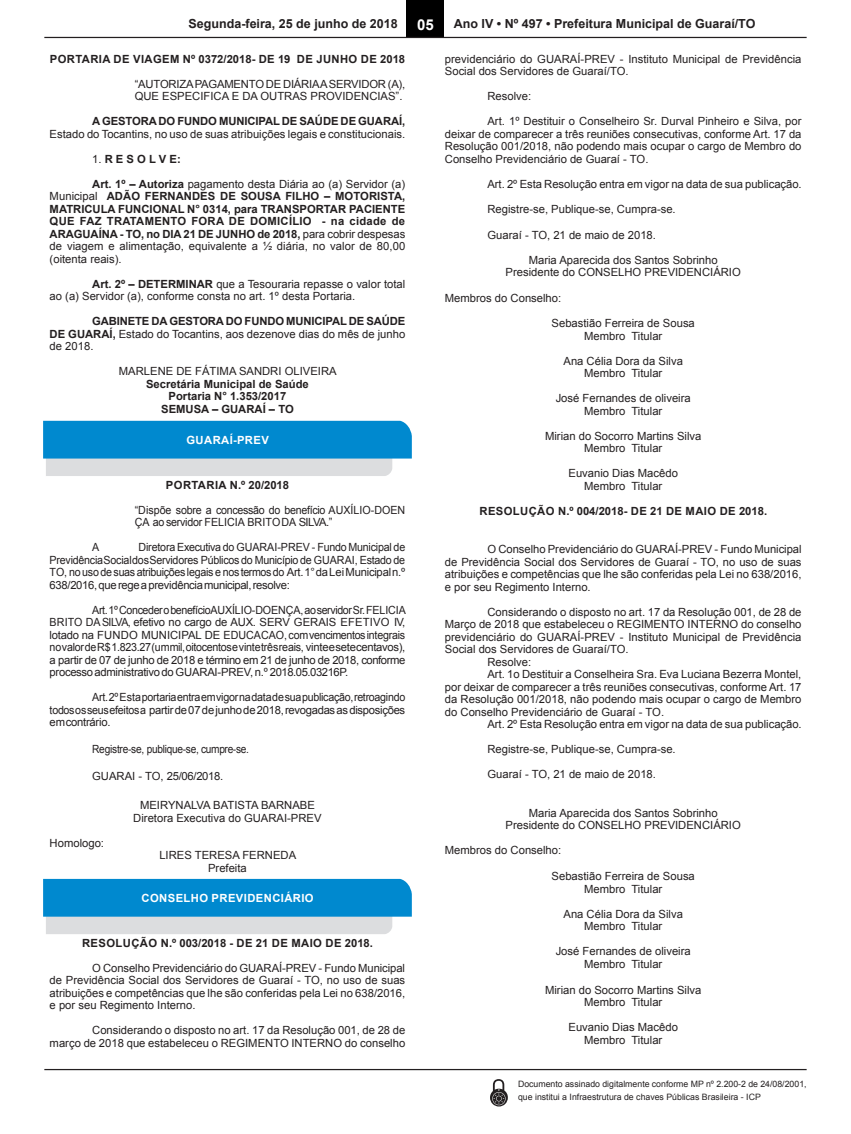
<style>
.page{position:relative;width:851px;height:1134px;background:#fff}
.page>*{position:absolute;margin:0;border:0;box-sizing:border-box;transform-origin:0 0}
.t1{font:700 15px "Arial";color:#fff}
.t2{font:700 12.5px "Arial";color:#231f20}
.CORPO_DE_TEXTO{font:11.25px/12.5px "Arial";color:#231f20;text-align:justify}
.CORPO_DE_TEXTO-2{font:11.25px/12.5px "Arial";color:#231f20;text-align:justify;scale:.95 1}
.Assinatura{font:11.25px "Arial";color:#231f20}
.CORPO_DE_TEXTO-3{font:700 11.25px/12.5px "Arial";letter-spacing:-.005em;color:#231f20;text-align:justify}
.TITULOS{font:700 11.25px "Arial";letter-spacing:.035em;color:#231f20}
.EMENTA{font:11.25px/12.5px "Arial";letter-spacing:-.015em;color:#231f20;scale:.95 1}
.EMENTA-2{font:11.25px/12.5px "Arial";letter-spacing:-.015em;color:#231f20}
.Assinatura-2{font:700 11.25px "Arial";color:#231f20}
.Assinatura-3{font:700 11.25px "Arial";letter-spacing:.035em;color:#231f20}
.SEM_PARAGRAFO{font:11.25px "Arial";color:#231f20}
.CORPO_DE_TEXTO-4{font:11.25px "Arial";letter-spacing:-.025em;color:#231f20;scale:.9 1}
.t3{font:700 11.25px "Arial";letter-spacing:.035em;color:#fff}
.CORPO_DE_TEXTO-5{font:11.25px "Arial";letter-spacing:-.02em;color:#231f20}
.t4{font:8.75px/12.5px "Arial";color:#231f20}
.s1{font-weight:700}
.s2{font-weight:400}
</style>
<div class="page">
<div style="left:406px;top:0;width:38px;height:37px;background:#000"></div>
<hr style="left:44px;top:37px;width:762px;height:1px;background:#231f20">
<hr style="left:44px;top:1069px;width:762px;height:1px;background:#231f20">
<svg style="left:490px;top:1079px;width:17px;height:27px"></svg>
<svg style="left:43px;top:421px;width:369px;height:55px;background:#47a4d4"></svg>
<svg style="left:43px;top:879px;width:369px;height:55px;background:#46a4d4"></svg>
<p class="t2" style="left:188px;top:15px;width:211px">Segunda-feira, 25 de junho de 2018</p>
<h1 class="t1" style="left:417px;top:14px;width:18px">05</h1>
<p class="t2" style="left:454px;top:15px;width:303px">Ano IV • Nº 497 • Prefeitura Municipal de Guaraí/TO</p>
<p class="Assinatura-3" style="left:50px;top:51px;width:357px">PORTARIA DE VIAGEM Nº 0372/2018- DE 19 DE JUNHO DE 2018</p>
<p class="EMENTA-2" style="left:135px;top:77px;width:272px">“AUTORIZA PAGAMENTO DE DIÁRIA A SERVIDOR (A),<br>QUE ESPECIFICA E DA OUTRAS PROVIDENCIAS”.</p>
<p class="CORPO_DE_TEXTO" style="left:50px;top:115px;width:357px;text-align:right"><span class="s1">A GESTORA DO FUNDO MUNICIPAL DE SAÚDE DE GUARAÍ,<br></span>Estado do Tocantins, no uso de suas atribuições legais e constitucionais.</p>
<p class="CORPO_DE_TEXTO-3" style="left:92px;top:152px;width:90px"><span class="s2">1.</span> R E S O L V E:</p>
<p class="CORPO_DE_TEXTO-3" style="left:50px;top:177px;width:357px;text-indent:43px">Art. 1º – Autoriza <span class="s2">pagamento desta Diária ao (a) Servidor (a)<br>Municipal</span> ADÃO FERNANDES DE SOUSA FILHO – MOTORISTA, MATRICULA FUNCIONAL N° 0314, para TRANSPORTAR PACIENTE QUE FAZ TRATAMENTO FORA DE DOMICÍLIO - na cidade de ARAGUAÍNA - TO, no DIA 21 DE JUNHO de 2018, <span class="s2">para cobrir despesas de viagem e alimentação, equivalente a ½ diária, no valor de 80,00 (oitenta reais).</span></p>
<p class="CORPO_DE_TEXTO" style="left:50px;top:277px;width:357px;text-indent:43px"><span class="s1">Art. 2º – DETERMINAR</span> que a Tesouraria repasse o valor total ao (a) Servidor (a), conforme consta no art. 1º desta Portaria.</p>
<p class="CORPO_DE_TEXTO" style="left:50px;top:315px;width:357px;text-indent:43px"><span class="s1">GABINETE DA GESTORA DO FUNDO MUNICIPAL DE SAÚDE DE GUARAÍ,</span> Estado do Tocantins, aos dezenove dias do mês de junho de 2018.</p>
<p class="Assinatura" style="left:119px;top:363px;width:219px">MARLENE DE FÁTIMA SANDRI OLIVEIRA</p>
<p class="Assinatura-2" style="left:146px;top:376px;width:164px">Secretária Municipal de Saúde</p>
<p class="Assinatura-2" style="left:168px;top:388px;width:119px">Portaria N° 1.353/2017</p>
<p class="Assinatura-2" style="left:161px;top:401px;width:134px">SEMUSA – GUARAÍ – TO</p>
<p class="t3" style="left:186px;top:432px;width:84px">GUARAÍ-PREV</p>
<p class="TITULOS" style="left:166px;top:477px;width:125px">PORTARIA N.º 20/2018</p>
<p class="EMENTA" style="left:135px;top:503px;width:286px">“Dispõe sobre a concessão do benefício AUXÍLIO-DOEN<br>ÇA ao servidor FELICIA BRITO DA SILVA.”</p>
<p class="CORPO_DE_TEXTO-2" style="left:92px;top:541px;width:9px">A</p>
<p class="CORPO_DE_TEXTO-2" style="left:50px;top:541px;width:376px;text-indent:89px">Diretora Executiva do GUARAI-PREV - Fundo Municipal de Previdência Social dos Servidores Públicos do Município de GUARAI, Estado de TO, no uso de suas atribuições legais e nos termos do Art. 1° da Lei Municipal n.º 638/2016, que rege a previdência municipal, resolve:</p>
<p class="CORPO_DE_TEXTO-2" style="left:50px;top:603px;width:376px;text-indent:43px">Art. 1º Conceder o benefício AUXÍLIO-DOENÇA, ao servidor Sr. FELICIA BRITO DA SILVA, efetivo no cargo de AUX. SERV GERAIS EFETIVO IV, lotado na FUNDO MUNICIPAL DE EDUCACAO, com vencimentos integrais no valor de R$ 1.823.27 (um mil, oitocentos e vinte três reais, vinte e sete centavos), a partir de 07 de junho de 2018 e término em 21 de junho de 2018, conforme processo administrativo do GUARAI-PREV, n.º 2018.05.03216P.</p>
<p class="CORPO_DE_TEXTO-2" style="left:50px;top:691px;width:376px;text-indent:43px">Art. 2º Esta portaria entra em vigor na data de sua publicação, retroagindo todos os seus efeitos a partir de 07 de junho de 2018, revogadas as disposições em contrário.</p>
<p class="CORPO_DE_TEXTO-4" style="left:92px;top:741px;width:175px">Registre-se, publique-se, cumpre-se.</p>
<p class="CORPO_DE_TEXTO-5" style="left:92px;top:768px;width:132px">GUARAI - TO, 25/06/2018.</p>
<p class="Assinatura" style="left:140px;top:797px;width:176px">MEIRYNALVA BATISTA BARNABE</p>
<p class="Assinatura" style="left:133px;top:810px;width:190px">Diretora Executiva do GUARAI-PREV</p>
<p class="SEM_PARAGRAFO" style="left:50px;top:835px;width:56px">Homologo:</p>
<p class="Assinatura" style="left:159px;top:847px;width:138px">LIRES TERESA FERNEDA</p>
<p class="Assinatura" style="left:208px;top:860px;width:40px">Prefeita</p>
<p class="t3" style="left:141px;top:890px;width:174px">CONSELHO PREVIDENCIÁRIO</p>
<p class="TITULOS" style="left:82px;top:935px;width:292px">RESOLUÇÃO N.º 003/2018 - DE 21 DE MAIO DE 2018.</p>
<p class="CORPO_DE_TEXTO" style="left:50px;top:961px;width:357px;text-indent:43px">O Conselho Previdenciário do GUARAÍ-PREV - Fundo Municipal de Previdência Social dos Servidores de Guaraí - TO, no uso de suas atribuições e competências que lhe são conferidas pela Lei no 638/2016, e por seu Regimento Interno.</p>
<p class="CORPO_DE_TEXTO" style="left:50px;top:1024px;width:357px;text-align:right">Considerando o disposto no art. 17 da Resolução 001, de 28 de<br>março de 2018 que estabeleceu o REGIMENTO INTERNO do conselho</p>
<p class="CORPO_DE_TEXTO" style="left:445px;top:52px;width:358px">previdenciário do GUARAÍ-PREV - Instituto Municipal de Previdência<br>Social dos Servidores de Guaraí/TO.</p>
<p class="CORPO_DE_TEXTO" style="left:487px;top:90px;width:45px">Resolve:</p>
<p class="CORPO_DE_TEXTO" style="left:445px;top:115px;width:358px;text-indent:43px">Art. 1º Destituir o Conselheiro Sr. Durval Pinheiro e Silva, por deixar de comparecer a três reuniões consecutivas, conforme Art. 17 da Resolução 001/2018, não podendo mais ocupar o cargo de Membro do Conselho Previdenciário de Guaraí - TO.</p>
<p class="CORPO_DE_TEXTO" style="left:487px;top:177px;width:315px">Art. 2º Esta Resolução entra em vigor na data de sua publicação.</p>
<p class="CORPO_DE_TEXTO" style="left:487px;top:202px;width:190px">Registre-se, Publique-se, Cumpra-se.</p>
<p class="CORPO_DE_TEXTO" style="left:487px;top:228px;width:170px">Guaraí - TO, 21 de maio de 2018.</p>
<p class="Assinatura" style="left:528px;top:252px;width:190px">Maria Aparecida dos Santos Sobrinho</p>
<p class="Assinatura" style="left:505px;top:264px;width:237px">Presidente do CONSELHO PREVIDENCIÁRIO</p>
<p class="SEM_PARAGRAFO" style="left:445px;top:290px;width:118px">Membros do Conselho:</p>
<p class="Assinatura" style="left:551px;top:315px;width:145px">Sebastião Ferreira de Sousa</p>
<p class="Assinatura" style="left:584px;top:328px;width:80px">Membro Titular</p>
<p class="Assinatura" style="left:563px;top:353px;width:121px">Ana Célia Dora da Silva</p>
<p class="Assinatura" style="left:584px;top:365px;width:80px">Membro Titular</p>
<p class="Assinatura" style="left:555px;top:390px;width:137px">José Fernandes de oliveira</p>
<p class="Assinatura" style="left:584px;top:403px;width:80px">Membro Titular</p>
<p class="Assinatura" style="left:545px;top:428px;width:158px">Mirian do Socorro Martins Silva</p>
<p class="Assinatura" style="left:584px;top:440px;width:80px">Membro Titular</p>
<p class="Assinatura" style="left:568px;top:465px;width:111px">Euvanio Dias Macêdo</p>
<p class="Assinatura" style="left:584px;top:478px;width:80px">Membro Titular</p>
<p class="TITULOS" style="left:479px;top:503px;width:289px">RESOLUÇÃO N.º 004/2018- DE 21 DE MAIO DE 2018.</p>
<p class="CORPO_DE_TEXTO" style="left:445px;top:543px;width:358px;text-indent:43px">O Conselho Previdenciário do GUARAÍ-PREV - Fundo Municipal de Previdência Social dos Servidores de Guaraí - TO, no uso de suas atribuições e competências que lhe são conferidas pela Lei no 638/2016, e por seu Regimento Interno.</p>
<p class="CORPO_DE_TEXTO" style="left:445px;top:605px;width:358px;text-indent:43px">Considerando o disposto no art. 17 da Resolução 001, de 28 de Março de 2018 que estabeleceu o REGIMENTO INTERNO do conselho previdenciário do GUARAÍ-PREV - Instituto Municipal de Previdência Social dos Servidores de Guaraí/TO.</p>
<p class="CORPO_DE_TEXTO" style="left:487px;top:655px;width:45px">Resolve:</p>
<p class="CORPO_DE_TEXTO" style="left:445px;top:668px;width:358px;text-indent:43px">Art. 1o Destituir a Conselheira Sra. Eva Luciana Bezerra Montel, por deixar de comparecer a três reuniões consecutivas, conforme Art. 17 da Resolução 001/2018, não podendo mais ocupar o cargo de Membro do Conselho Previdenciário de Guaraí - TO.</p>
<p class="CORPO_DE_TEXTO" style="left:487px;top:718px;width:315px">Art. 2º Esta Resolução entra em vigor na data de sua publicação.</p>
<p class="CORPO_DE_TEXTO" style="left:487px;top:743px;width:190px">Registre-se, Publique-se, Cumpra-se.</p>
<p class="CORPO_DE_TEXTO" style="left:487px;top:768px;width:170px">Guaraí - TO, 21 de maio de 2018.</p>
<p class="Assinatura" style="left:528px;top:805px;width:190px">Maria Aparecida dos Santos Sobrinho</p>
<p class="Assinatura" style="left:505px;top:817px;width:237px">Presidente do CONSELHO PREVIDENCIÁRIO</p>
<p class="SEM_PARAGRAFO" style="left:445px;top:842px;width:118px">Membros do Conselho:</p>
<p class="Assinatura" style="left:551px;top:868px;width:145px">Sebastião Ferreira de Sousa</p>
<p class="Assinatura" style="left:584px;top:881px;width:80px">Membro Titular</p>
<p class="Assinatura" style="left:563px;top:906px;width:121px">Ana Célia Dora da Silva</p>
<p class="Assinatura" style="left:584px;top:918px;width:80px">Membro Titular</p>
<p class="Assinatura" style="left:555px;top:943px;width:137px">José Fernandes de oliveira</p>
<p class="Assinatura" style="left:584px;top:956px;width:80px">Membro Titular</p>
<p class="Assinatura" style="left:545px;top:982px;width:158px">Mirian do Socorro Martins Silva</p>
<p class="Assinatura" style="left:584px;top:994px;width:80px">Membro Titular</p>
<p class="Assinatura" style="left:568px;top:1019px;width:111px">Euvanio Dias Macêdo</p>
<p class="Assinatura" style="left:584px;top:1032px;width:80px">Membro Titular</p>
<p class="t4" style="left:518px;top:1078px;width:290px">Documento assinado digitalmente conforme MP nº 2.200-2 de 24/08/2001, que institui a Infraestrutura de chaves Públicas Brasileira - ICP</p>
</div>
